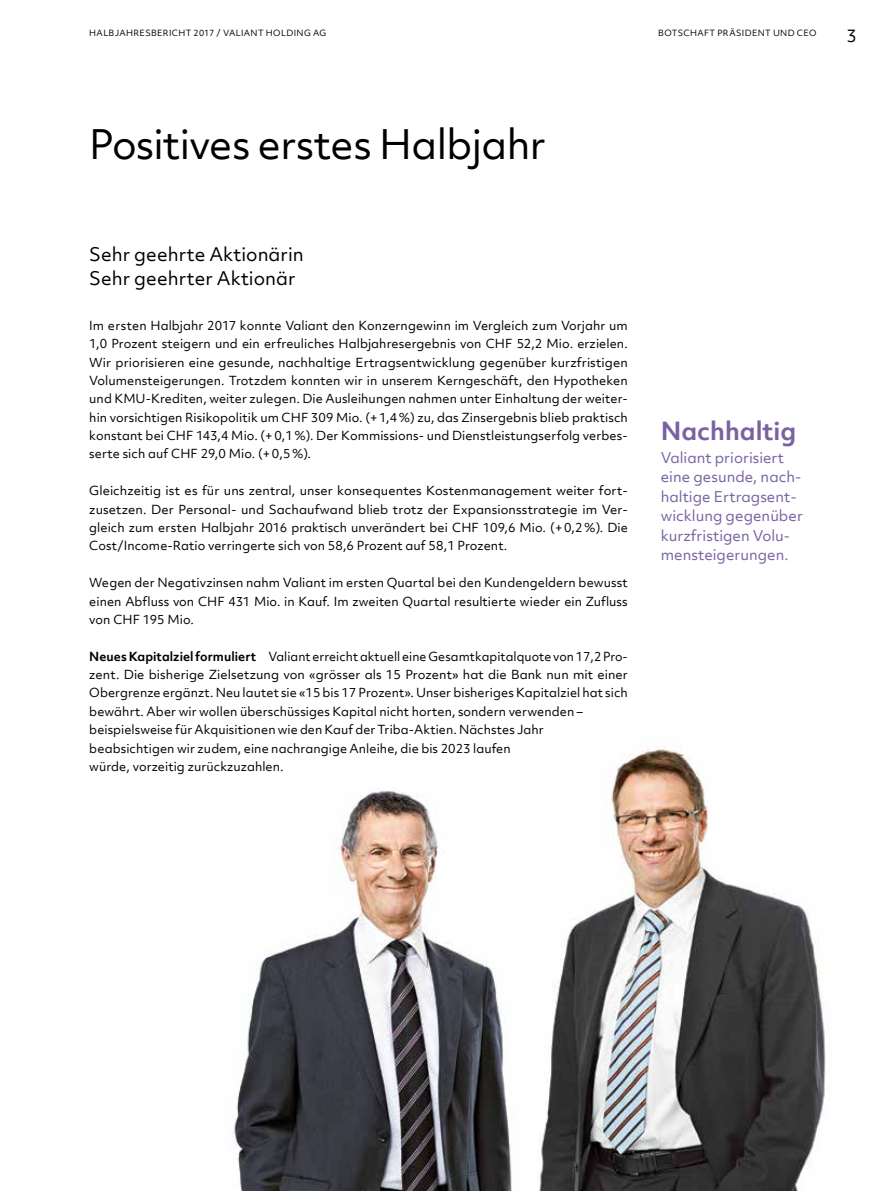
<style>
.page{position:relative;width:893px;height:1191px;background:#fff}
.page>*{position:absolute;margin:0;border:0;box-sizing:border-box;transform-origin:0 0}
.t1{font:39px "Objektiv Mk 2";letter-spacing:-.015em;color:#000}
.t2{font:700 24px "Objektiv Mk 2";color:#7862a2}
.t3{font:18px/24px "Objektiv Mk 2";color:#000}
.t4{font:16.5px "Objektiv Mk 2";color:#000}
.t5{font:14.25px/19.5px "Objektiv Mk 2";color:#7862a2}
.t6{font:12px/18.3px "Objektiv Mk 2";letter-spacing:.005em;color:#000;text-align:justify}
.t7{font:8.25px "Objektiv Mk 2";letter-spacing:.04em;color:#000}
.s1{font-weight:700}
</style>
<div class="page">
<img style="left:234px;top:788px;width:278px;height:403px">
<img style="left:537px;top:746px;width:290px;height:445px">
<p class="t7" style="left:658px;top:28px;width:160px">BOTSCHAFT PRÄSIDENT UND CEO</p>
<p class="t7" style="left:89px;top:28px;width:238px">HALBJAHRESBERICHT 2017 / VALIANT HOLDING AG</p>
<h3 class="t4" style="left:847px;top:24px;width:12px">3</h3>
<h1 class="t1" style="left:89px;top:118px;width:458px">Positives erstes Halbjahr</h1>
<h3 class="t3" style="left:89px;top:242px;width:216px">Sehr geehrte Aktionärin<br>Sehr geehrter Aktionär</h3>
<p class="t6" style="left:89px;top:316px;width:540px">Im ersten Halbjahr 2017 konnte Valiant den Konzerngewinn im Vergleich zum Vorjahr um 1,0 Prozent steigern und ein erfreuliches Halbjahresergebnis von CHF 52,2 Mio. erzielen.<br>Wir priorisieren eine gesunde, nachhaltige Ertragsentwicklung gegenüber kurzfristigen Volumensteigerungen. Trotzdem konnten wir in unserem Kerngeschäft, den Hypotheken und KMU-Krediten, weiter zulegen. Die Ausleihungen nahmen unter Einhaltung der weiter&shy;hin vorsichtigen Risikopolitik um CHF 309 Mio. (+1,4%) zu, das Zinsergebnis blieb praktisch konstant bei CHF 143,4 Mio. (+0,1%). Der Kommissions- und Dienstleistungserfolg verbes&shy;serte sich auf CHF 29,0 Mio. (+0,5%).</p>
<p class="t6" style="left:89px;top:481px;width:540px">Gleichzeitig ist es für uns zentral, unser konsequentes Kostenmanagement weiter fort&shy;zusetzen. Der Personal- und Sachaufwand blieb trotz der Expansionsstrategie im Ver&shy;gleich zum ersten Halbjahr 2016 praktisch unverändert bei CHF 109,6 Mio. (+0,2%). Die Cost/Income-Ratio verringerte sich von 58,6 Prozent auf 58,1 Prozent.</p>
<p class="t6" style="left:89px;top:573px;width:540px">Wegen der Negativzinsen nahm Valiant im ersten Quartal bei den Kundengeldern bewusst einen Abfluss von CHF 431 Mio. in Kauf. Im zweiten Quartal resultierte wieder ein Zufluss von CHF 195 Mio.</p>
<p class="t6" style="left:89px;top:647px;width:540px;text-align:left"><span class="s1">Neues Kapitalziel formuliert</span> Valiant erreicht aktuell eine Gesamtkapitalquote von 17,2 Pro&shy;zent. Die bisherige Zielsetzung von «grösser als 15 Prozent» hat die Bank nun mit einer Obergrenze ergänzt. Neu lautet sie «15 bis 17 Prozent». Unser bisheriges Kapitalziel hat sich bewährt. Aber wir wollen überschüssiges Kapital nicht horten, sondern verwenden – beispielsweise für Akquisitionen wie den Kauf der Triba-Aktien. Nächstes Jahr beabsichtigen wir zudem, eine nachrangige Anleihe, die bis 2023 laufen<br>würde, vorzeitig zurückzuzahlen.</p>
<h2 class="t2" style="left:661px;top:414px;width:137px">Nachhaltig</h2>
<p class="t5" style="left:661px;top:447px;width:144px">Valiant priorisiert eine gesunde, nach&shy;haltige Ertragsent&shy;wicklung gegenüber kurzfristigen Volu&shy;mensteigerungen.</p>
</div>
